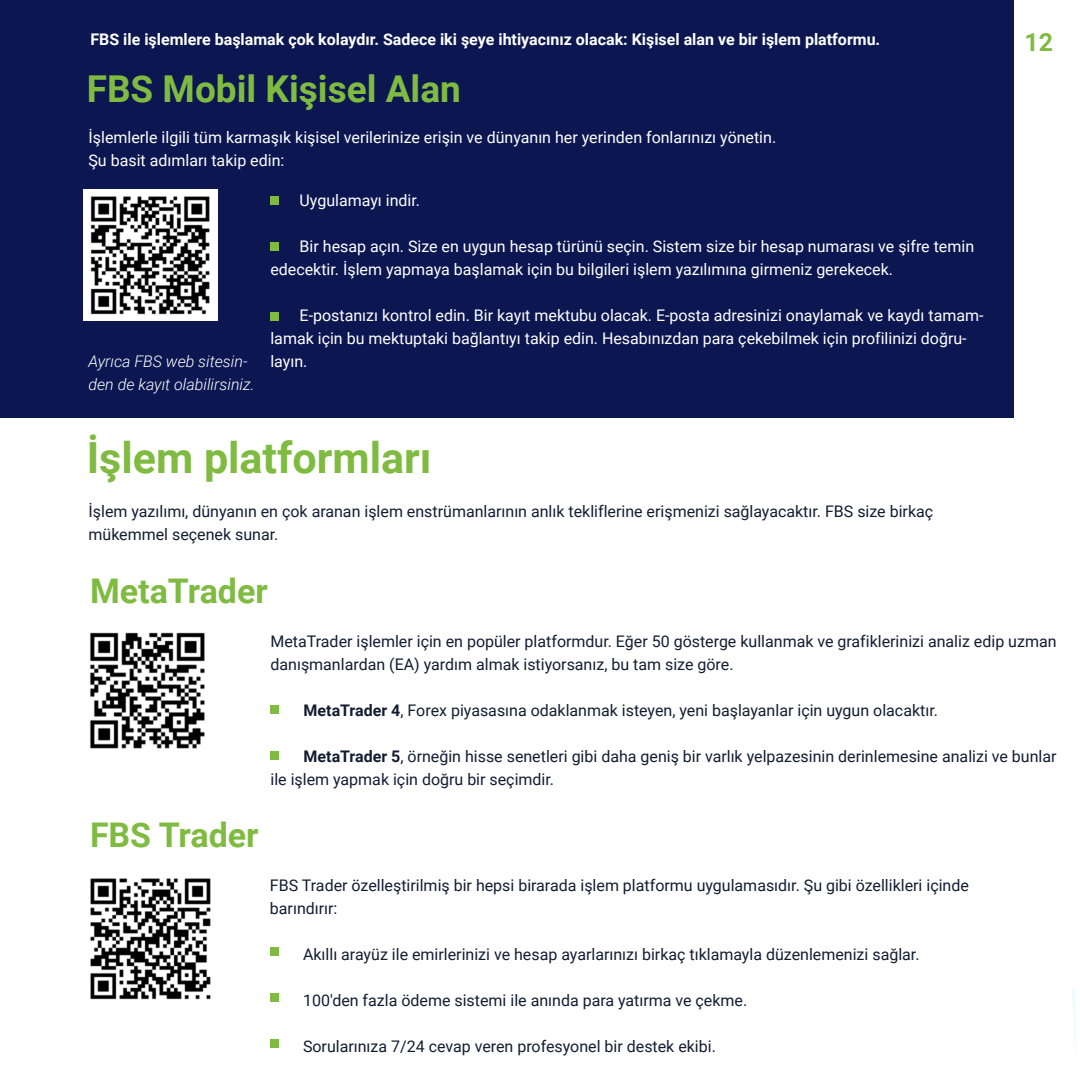
<style>
.page{position:relative;width:1080px;height:1080px;background:#fff}
.page>*{position:absolute;margin:0;border:0;box-sizing:border-box;transform-origin:0 0}
.t1{font:700 43px "Roboto";color:#80bb41}
.t2{font:700 37px "Roboto";color:#80bb41}
.t3{font:700 34px "Roboto";color:#80bb41}
.t4{font:700 25px "Roboto";color:#80bb41}
.t5{font:16px/23px "Roboto";color:#131d32}
.t6{font:16px/23px "Roboto";color:#fff}
.t7{font:700 16px "Roboto";color:#fff}
.t8{font:italic 300 16px/23px "Roboto";color:#fff}
.s1{font-weight:700}
</style>
<div class="page">
<div style="left:0;top:0;width:1014px;height:418px;background:#0c1752"></div>
<svg style="left:1072px;top:988px;width:3px;height:46px"></svg>
<img style="left:84px;top:189px;width:133px;height:132px">
<img style="left:90px;top:632px;width:115px;height:117px">
<img style="left:90px;top:878px;width:121px;height:122px">
<div style="left:270px;top:196px;width:9px;height:9px;background:#80bb41"></div>
<div style="left:270px;top:242px;width:9px;height:9px;background:#80bb41"></div>
<div style="left:270px;top:312px;width:9px;height:9px;background:#80bb41"></div>
<div style="left:270px;top:705px;width:9px;height:9px;background:#80bb41"></div>
<div style="left:270px;top:751px;width:9px;height:9px;background:#80bb41"></div>
<div style="left:270px;top:947px;width:9px;height:9px;background:#80bb41"></div>
<div style="left:270px;top:993px;width:9px;height:9px;background:#80bb41"></div>
<div style="left:270px;top:1039px;width:9px;height:9px;background:#80bb41"></div>
<p class="t7" style="left:90px;top:28px;width:791px">FBS ile işlemlere başlamak çok kolaydır. Sadece iki şeye ihtiyacınız olacak: Kişisel alan ve bir işlem platformu.</p>
<h3 class="t4" style="left:1025px;top:25px;width:30px">12</h3>
<h2 class="t2" style="left:87px;top:63px;width:376px">FBS Mobil Kişisel Alan</h2>
<p class="t6" style="left:89px;top:125px;width:689px">İşlemlerle ilgili tüm karmaşık kişisel verilerinize erişin ve dünyanın her yerinden fonlarınızı yönetin.<br>Şu basit adımları takip edin:</p>
<p class="t8" style="left:88px;top:349px;width:168px">Ayrıca FBS web sitesin&shy;den de kayıt olabilirsiniz.</p>
<p class="t6" style="left:270px;top:188px;width:151px">• Uygulamayı indir.</p>
<p class="t6" style="left:270px;top:234px;width:705px">• Bir hesap açın. Size en uygun hesap türünü seçin. Sistem size bir hesap numarası ve şifre temin edecektir. İşlem yapmaya başlamak için bu bilgileri işlem yazılımına girmeniz gerekecek.</p>
<p class="t6" style="left:270px;top:303px;width:715px">• E-postanızı kontrol edin. Bir kayıt mektubu olacak. E-posta adresinizi onaylamak ve kaydı tamam&shy;lamak için bu mektuptaki bağlantıyı takip edin. Hesabınızdan para çekebilmek için profilinizi doğru&shy;layın.</p>
<h1 class="t1" style="left:87px;top:428px;width:346px">İşlem platformları</h1>
<p class="t5" style="left:89px;top:499px;width:846px">İşlem yazılımı, dünyanın en çok aranan işlem enstrümanlarının anlık tekliflerine erişmenizi sağlayacaktır. FBS size birkaç mükemmel seçenek sunar.</p>
<h3 class="t3" style="left:90px;top:567px;width:179px">MetaTrader</h3>
<p class="t5" style="left:271px;top:629px;width:788px">MetaTrader işlemler için en popüler platformdur. Eğer 50 gösterge kullanmak ve grafiklerinizi analiz edip uzman danışmanlardan (EA) yardım almak istiyorsanız, bu tam size göre.</p>
<p class="t5" style="left:271px;top:698px;width:669px">• <span class="s1">MetaTrader 4</span>, Forex piyasasına odaklanmak isteyen, yeni başlayanlar için uygun olacaktır.</p>
<p class="t5" style="left:270px;top:744px;width:788px">• <span class="s1">MetaTrader 5</span>, örneğin hisse senetleri gibi daha geniş bir varlık yelpazesinin derinlemesine analizi ve bunlar ile işlem yapmak için doğru bir seçimdir.</p>
<h3 class="t3" style="left:90px;top:811px;width:170px">FBS Trader</h3>
<p class="t5" style="left:270px;top:873px;width:701px">FBS Trader özelleştirilmiş bir hepsi birarada işlem platformu uygulamasıdır. Şu gibi özellikleri içinde barındırır:</p>
<p class="t5" style="left:270px;top:942px;width:651px">• Akıllı arayüz ile emirlerinizi ve hesap ayarlarınızı birkaç tıklamayla düzenlemenizi sağlar.</p>
<p class="t5" style="left:270px;top:988px;width:479px">• 100'den fazla ödeme sistemi ile anında para yatırma ve çekme.</p>
<p class="t5" style="left:270px;top:1034px;width:448px">• Sorularınıza 7/24 cevap veren profesyonel bir destek ekibi.</p>
</div>
